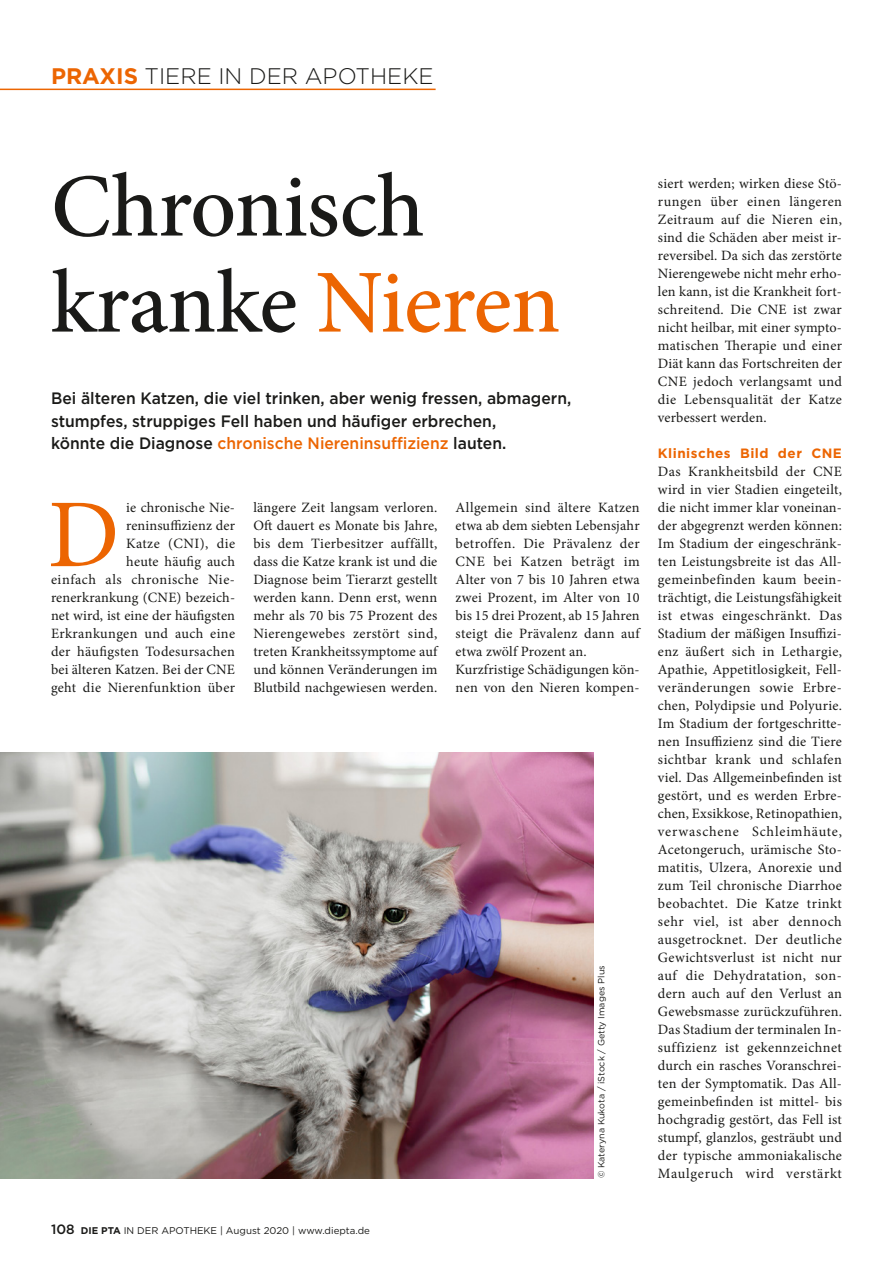
<style>
.page{position:relative;width:893px;height:1263px;background:#fff}
.page>*{position:absolute;margin:0;border:0;box-sizing:border-box;transform-origin:0 0}
.t1{font:97.35px "Minion Pro";color:#ec6502}
.t2{font:500 90px/96px "Minion Pro";letter-spacing:-.01em;color:#1a1a18}
.t3{font:300 22.5px "Gotham";color:#1a1a18}
.t4{font:500 16.5px/22.5px "Gotham";color:#1a1a18;scale:.95 1}
.t5{font:14.25px/18px "Minion Pro";letter-spacing:.015em;color:#1a1a18;text-align:justify}
.t6{font:700 13.5px "Gotham";letter-spacing:.035em;color:#ec6502}
.t7{font:500 13.5px "Gotham";color:#1a1a18}
.t8{font:9.75px "Gotham";color:#1a1a18}
.t9{font:9px "Gotham";color:#1a1a18}
.s1{font-weight:700;color:#ec6502}
.s2{color:#ec6502}
.s3{font-weight:700}
</style>
<div class="page">
<hr style="left:0;top:89px;width:436px;height:1px;background:#ec6502">
<img style="left:0;top:752px;width:593px;height:426px">
<h3 class="t3" style="left:51px;top:62px;width:384px"><span class="s1">PRAXIS</span> TIERE IN DER APOTHEKE</h3>
<h2 class="t2" style="left:51px;top:159px;width:511px">Chronisch kranke <span class="s2">Nieren</span></h2>
<p class="t4" style="left:51px;top:387px;width:549px">Bei älteren Katzen, die viel trinken, aber wenig fressen, abmagern, stumpfes, struppiges Fell haben und häufiger erbrechen,<br>könnte die Diagnose <span class="s2">chronische Niereninsuffizienz</span> lauten.</p>
<p class="t5" style="left:51px;top:499px;width:186px;text-align:right">ie chronische Nie&shy;reninsuffizienz der<br>Katze (CNI), die<br>heute häufig auch<br>einfach als chronische Nie&shy;renerkrankung (CNE) bezeich&shy;net wird, ist eine der häufigsten<br>Erkrankungen und auch eine der häufigsten Todesursachen bei älteren Katzen. Bei der CNE geht die Nierenfunktion über</p>
<p class="t5" style="left:253px;top:499px;width:186px">längere Zeit langsam verloren.<br>Oft dauert es Monate bis Jahre, bis dem Tierbesitzer auffällt, dass die Katze krank ist und die Diagnose beim Tierarzt gestellt werden kann. Denn erst, wenn mehr als 70 bis 75 Prozent des Nierengewebes zerstört sind, treten Krankheitssymptome auf und können Veränderungen im Blutbild nachgewiesen werden.</p>
<p class="t5" style="left:456px;top:499px;width:186px;text-align:left">Allgemein sind ältere Katzen etwa ab dem siebten Lebensjahr betroffen. Die Prävalenz der<br>CNE bei Katzen beträgt im<br>Alter von 7 bis 10 Jahren etwa zwei Prozent, im Alter von 10 bis 15 drei Prozent, ab 15 Jahren steigt die Prävalenz dann auf etwa zwölf Prozent an.<br>Kurzfristige Schädigungen kön&shy;nen von den Nieren kompen-</p>
<h1 class="t1" style="left:48px;top:470px;width:73px">D</h1>
<p class="t9" style="left:596px;top:1178px;width:214px;rotate:-90deg">© Kateryna Kukota / iStock / Getty Images Plus</p>
<p class="t5" style="left:658px;top:175px;width:186px">siert werden; wirken diese Stö&shy;rungen über einen längeren Zeitraum auf die Nieren ein, sind die Schäden aber meist ir&shy;reversibel. Da sich das zerstörte Nierengewebe nicht mehr erho&shy;len kann, ist die Krankheit fort&shy;schreitend. Die CNE ist zwar nicht heilbar, mit einer sympto&shy;matischen Therapie und einer Diät kann das Fortschreiten der CNE jedoch verlangsamt und die Lebensqualität der Katze verbessert werden.</p>
<p class="t6" style="left:658px;top:444px;width:186px">Klinisches Bild der CNE</p>
<p class="t5" style="left:658px;top:463px;width:186px">Das Krankheitsbild der CNE wird in vier Stadien eingeteilt, die nicht immer klar voneinan&shy;der abgegrenzt werden können:<br>Im Stadium der eingeschränk&shy;ten Leistungsbreite ist das All&shy;gemeinbefinden kaum beein&shy;trächtigt, die Leistungsfähigkeit ist etwas eingeschränkt. Das Stadium der mäßigen Insuffizi&shy;enz äußert sich in Lethargie, Apathie, Appetitlosigkeit, Fell&shy;veränderungen sowie Erbre&shy;chen, Polydipsie und Polyurie.<br>Im Stadium der fortgeschritte&shy;nen Insuffizienz sind die Tiere sichtbar krank und schlafen viel. Das Allgemeinbefinden ist gestört, und es werden Erbre&shy;chen, Exsikkose, Retinopathien, verwaschene Schleimhäute, Acetongeruch, urämische Sto&shy;matitis, Ulzera, Anorexie und zum Teil chronische Diarrhoe beobachtet. Die Katze trinkt sehr viel, ist aber dennoch ausgetrocknet. Der deutliche Gewichtsverlust ist nicht nur auf die Dehydratation, son&shy;dern auch auf den Verlust an Gewebsmasse zurückzuführen.<br>Das Stadium der terminalen In&shy;suffizienz ist gekennzeichnet durch ein rasches Voranschrei&shy;ten der Symptomatik. Das All&shy;gemeinbefinden ist mittel- bis hochgradig gestört, das Fell ist stumpf, glanzlos, gesträubt und der typische ammoniakalische Maulgeruch wird verstärkt</p>
<p class="t7" style="left:51px;top:1220px;width:25px">108</p>
<p class="t8" style="left:81px;top:1224px;width:291px"><span class="s3">DIE PTA</span> IN DER APOTHEKE | August 2020 | www.diepta.de</p>
</div>
